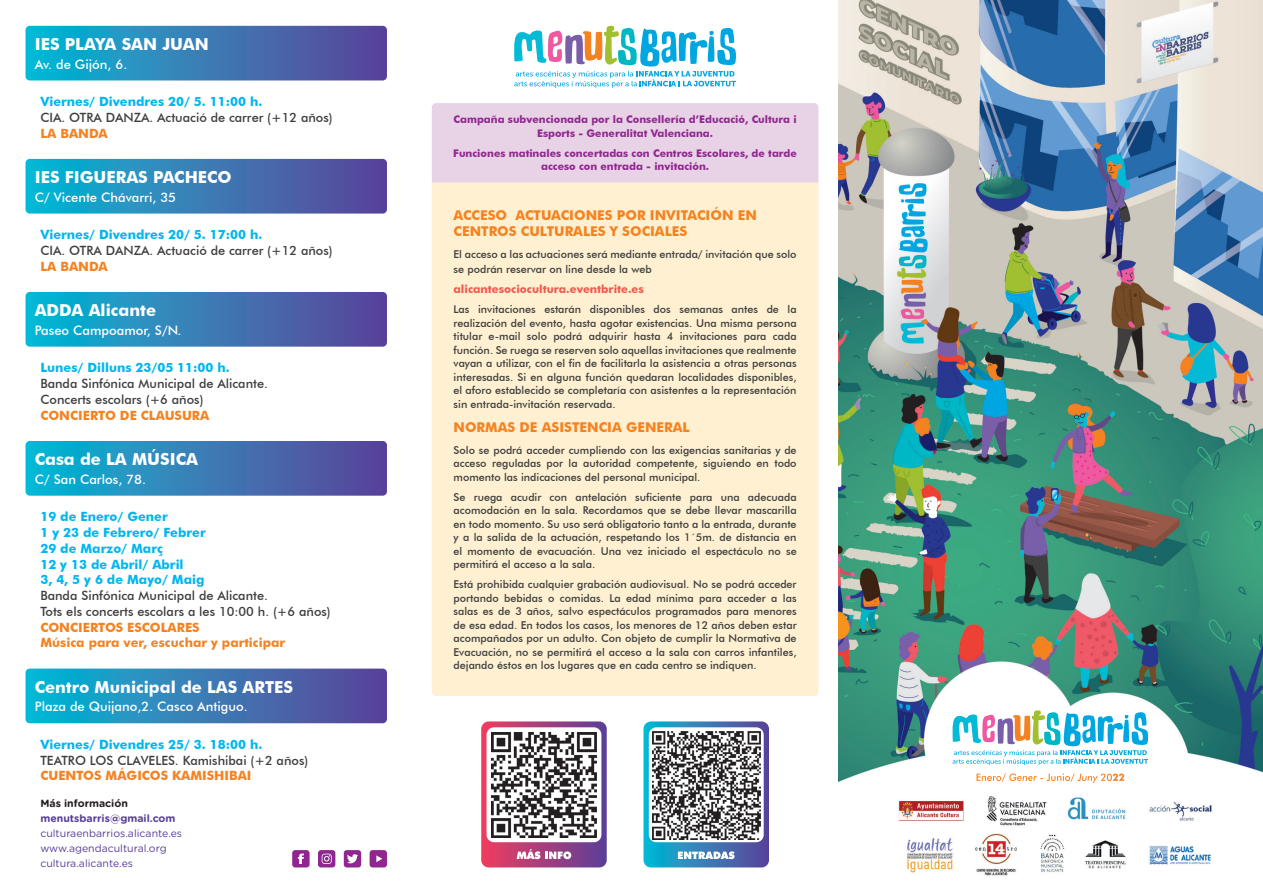
<style>
.page{position:relative;width:1263px;height:893px;background:#fff}
.page>*{position:absolute;margin:0;border:0;box-sizing:border-box;transform-origin:0 0}
.t1{font:700 16.5px "Futura BT";color:#fff}
.t2{font:700 13.5px/16.5px "Futura BT";color:#f58220}
.t3{font:500 13.05px "Futura BT";color:#fff}
.t4{font:500 12.75px/15.8px "Futura BT";color:#3e3e3f}
.t5{font:700 12.75px/15.8px "Futura BT";color:#00b6f0}
.t6{font:700 12.75px/15.8px "Futura BT";color:#f58220}
.t7{font:700 11.25px "Futura BT";color:#f0594d}
.t8{font:500 10.8px/13.5px "Futura BT";color:#3e3e3f;text-align:justify}
.t9{font:700 10.5px/13.5px "Futura BT";color:#90268f;text-align:center}
.t10{font:10.5px/15px "Gotham Rounded";color:#573e99}
.t11{font:700 10.5px "Gotham Rounded";color:#573e99}
.t12{font:700 10.5px "Gotham Rounded";color:#231f20}
</style>
<div class="page">
<svg style="left:26px;top:26px;width:361px;height:54px;background:#347cb6"></svg>
<svg style="left:26px;top:159px;width:361px;height:55px;background:#357db6"></svg>
<svg style="left:26px;top:292px;width:361px;height:55px;background:#357db6"></svg>
<svg style="left:26px;top:669px;width:361px;height:54px;background:#347cb6"></svg>
<svg style="left:26px;top:441px;width:361px;height:55px;background:#357db6"></svg>
<img style="left:838px;top:0;width:425px;height:876px">
<div style="left:432px;top:183px;width:386px;height:513px;background:#fef0d0"></div>
<div style="left:432px;top:103px;width:386px;height:80px;background:#e8d3e6"></div>
<div style="left:344px;top:850px;width:17px;height:17px;background:#90268f;border-radius:3px"></div>
<svg style="left:347px;top:854px;width:11px;height:9px"></svg>
<div style="left:370px;top:850px;width:17px;height:17px;background:#90268f;border-radius:3px"></div>
<svg style="left:376px;top:855px;width:6px;height:7px"></svg>
<div style="left:292px;top:850px;width:18px;height:17px;background:#90268f;border-radius:3px"></div>
<svg style="left:298px;top:854px;width:6px;height:10px"></svg>
<div style="left:318px;top:850px;width:17px;height:17px;background:#90268f;border-radius:3px"></div>
<svg style="left:322px;top:854px;width:10px;height:10px"></svg>
<svg style="left:481px;top:721px;width:126px;height:146px"></svg>
<img style="left:492px;top:732px;width:104px;height:105px">
<svg style="left:643px;top:721px;width:126px;height:146px"></svg>
<img style="left:652px;top:732px;width:108px;height:107px">
<svg style="left:952px;top:710px;width:196px;height:55px"></svg>
<svg style="left:976px;top:773px;width:148px;height:10px"></svg>
<svg style="left:514px;top:25px;width:222px;height:63px"></svg>
<h1 class="t1" style="left:35px;top:34px;width:176px">IES PLAYA SAN JUAN</h1>
<p class="t3" style="left:35px;top:56px;width:94px">Av. de Gijón, 6.</p>
<p class="t5" style="left:40px;top:94px;width:224px">Viernes/ Divendres 20/ 5. 11:00 h.</p>
<p class="t4" style="left:40px;top:109px;width:294px">CIA. OTRA DANZA. Actuació de carrer (+12 años)</p>
<p class="t6" style="left:40px;top:125px;width:69px">LA BANDA</p>
<h1 class="t1" style="left:35px;top:167px;width:198px">IES FIGUERAS PACHECO</h1>
<p class="t3" style="left:35px;top:189px;width:143px">C/ Vicente Chávarri, 35</p>
<p class="t5" style="left:40px;top:227px;width:224px">Viernes/ Divendres 20/ 5. 17:00 h.</p>
<p class="t4" style="left:40px;top:242px;width:294px">CIA. OTRA DANZA. Actuació de carrer (+12 años)</p>
<p class="t6" style="left:40px;top:258px;width:69px">LA BANDA</p>
<h1 class="t1" style="left:35px;top:300px;width:123px">ADDA Alicante</h1>
<p class="t3" style="left:35px;top:322px;width:148px">Paseo Campoamor, S/N.</p>
<p class="t5" style="left:40px;top:360px;width:191px">Lunes/ Dilluns 23/05 11:00 h.</p>
<p class="t4" style="left:40px;top:375px;width:229px">Banda Sinfónica Municipal de Alicante.<br>Concerts escolars (+6 años)</p>
<p class="t6" style="left:40px;top:407px;width:170px">CONCIERTO DE CLAUSURA</p>
<h1 class="t1" style="left:35px;top:449px;width:165px">Casa de LA MÚSICA</h1>
<p class="t3" style="left:35px;top:471px;width:113px">C/ San Carlos, 78.</p>
<p class="t5" style="left:40px;top:509px;width:167px">19 de Enero/ Gener<br>1 y 23 de Febrero/ Febrer<br>29 de Marzo/ Març<br>12 y 13 de Abril/ Abril<br>3, 4, 5 y 6 de Mayo/ Maig</p>
<p class="t4" style="left:40px;top:587px;width:292px">Banda Sinfónica Municipal de Alicante.<br>Tots els concerts escolars a les 10:00 h. (+6 años)</p>
<p class="t6" style="left:40px;top:619px;width:246px">CONCIERTOS ESCOLARES<br>Música para ver, escuchar y participar</p>
<h1 class="t1" style="left:35px;top:677px;width:260px">Centro Municipal de LAS ARTES</h1>
<p class="t3" style="left:35px;top:699px;width:215px">Plaza de Quijano,2. Casco Antiguo.</p>
<p class="t5" style="left:40px;top:736px;width:224px">Viernes/ Divendres 25/ 3. 18:00 h.</p>
<p class="t4" style="left:40px;top:752px;width:269px">TEATRO LOS CLAVELES. Kamishibai (+2 años)</p>
<p class="t6" style="left:40px;top:768px;width:213px">CUENTOS MÁGICOS KAMISHIBAI</p>
<p class="t12" style="left:40px;top:795px;width:89px">Más información</p>
<p class="t11" style="left:40px;top:810px;width:137px">menutsbarris@gmail.com</p>
<p class="t10" style="left:40px;top:825px;width:143px">culturaenbarrios.alicante.es www.agendacultural.org cultura.alicante.es</p>
<p class="t9" style="left:453px;top:113px;width:345px">Campaña subvencionada por la Consellería d’Educació, Cultura i<br>Esports - Generalitat Valenciana.</p>
<p class="t9" style="left:453px;top:146px;width:345px">Funciones matinales concertadas con Centros Escolares, de tarde acceso con entrada - invitación.</p>
<p class="t2" style="left:454px;top:207px;width:305px">ACCESO ACTUACIONES POR INVITACIÓN EN<br>CENTROS CULTURALES Y SOCIALES</p>
<p class="t8" style="left:454px;top:247px;width:345px;line-height:14.2px">El acceso a las actuaciones será mediante entrada/ invitación que solo se podrán reservar on line desde la web</p>
<p class="t7" style="left:454px;top:282px;width:192px">alicantesociocultura.eventbrite.es</p>
<p class="t8" style="left:454px;top:302px;width:345px">Las invitaciones estarán disponibles dos semanas antes de la realización del evento, hasta agotar existencias. Una misma persona titular e-mail solo podrá adquirir hasta 4 invitaciones para cada función. Se ruega se reserven solo aquellas invitaciones que realmente vayan a utilizar, con el fin de facilitarla la asistencia a otras personas interesadas. Si en alguna función quedaran localidades disponibles, el aforo establecido se completaría con asistentes a la representación sin entrada-invitación reservada.</p>
<p class="t8" style="left:454px;top:443px;width:345px">Solo se podrá acceder cumpliendo con las exigencias sanitarias y de acceso reguladas por la autoridad competente, siguiendo en todo momento las indicaciones del personal municipal.</p>
<p class="t8" style="left:454px;top:490px;width:345px">Se ruega acudir con antelación suficiente para una adecuada acomodación en la sala. Recordamos que se debe llevar mascarilla en todo momento. Su uso será obligatorio tanto a la entrada, durante y a la salida de la actuación, respetando los 1´5m. de distancia en el momento de evacuación. Una vez iniciado el espectáculo no se permitirá el acceso a la sala.</p>
<p class="t8" style="left:454px;top:577px;width:345px">Está prohibida cualquier grabación audiovisual. No se podrá acceder portando bebidas o comidas. La edad mínima para acceder a las salas es de 3 años, salvo espectáculos programados para menores de esa edad. En todos los casos, los menores de 12 años deben estar acompañados por un adulto. Con objeto de cumplir la Normativa de Evacuación, no se permitirá el acceso a la sala con carros infantiles, dejando éstos en los lugares que en cada centro se indiquen.</p>
<p class="t2" style="left:454px;top:419px;width:238px">NORMAS DE ASISTENCIA GENERAL</p>
</div>
